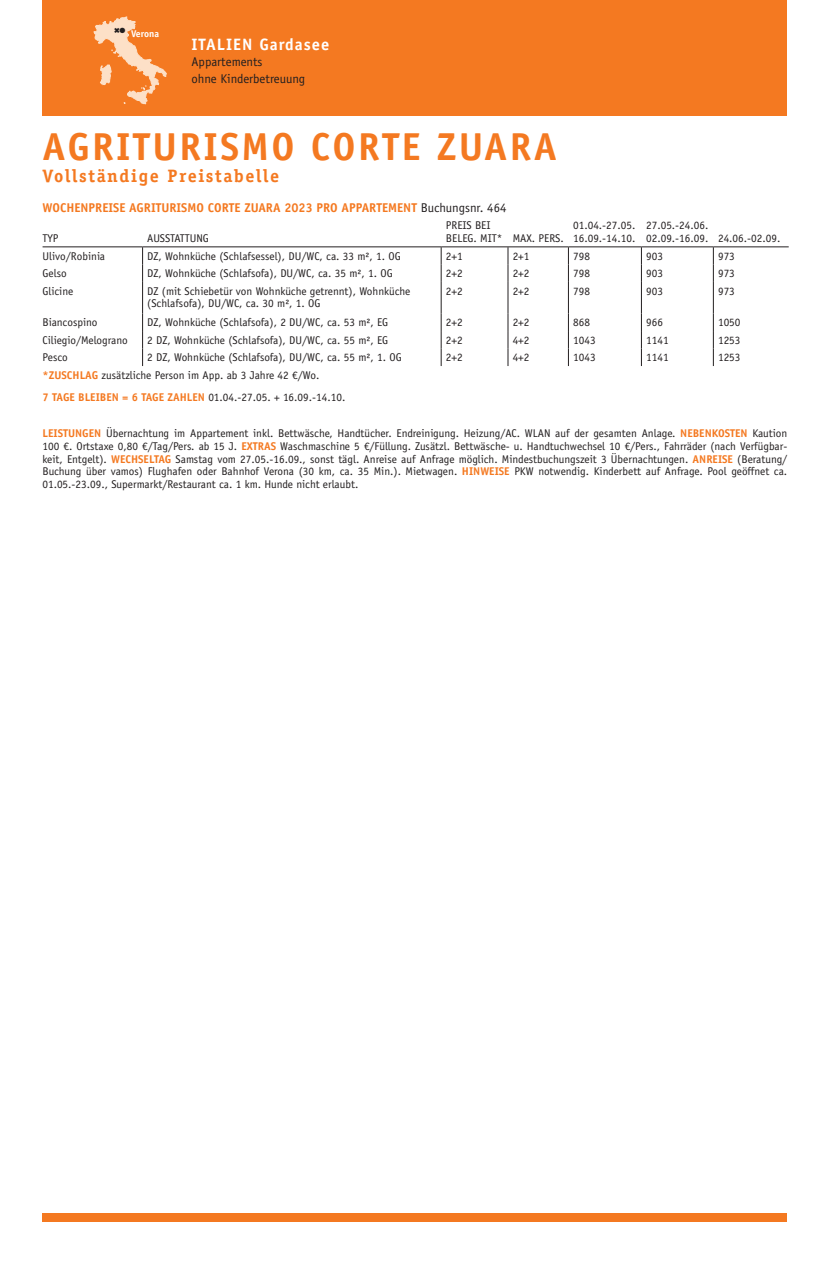
<style>
.page{position:relative;width:830px;height:1263px;background:#fff}
.page>*{position:absolute;margin:0;border:0;box-sizing:border-box;transform-origin:0 0}
.t1{font:700 39px "Officina Sans Std";letter-spacing:.06em;color:#f47921}
.t2{font:700 18px "Officina Serif Std";letter-spacing:.09em;color:#f47921}
.t3{font:700 16.5px "Officina Sans Std";letter-spacing:.06em;color:#fff}
.t4{font:700 12.75px "Officina Sans Std";color:#f47921}
.t5{font:12.75px "Officina Sans Std";color:#231f20}
.t6{font:11.25px/12.8px "Officina Sans Std";color:#231f20}
.t7{font:700 9.75px "Officina Sans Std";color:#fff}
.t8{font:7.5px "Zapf Dingbats Std";color:#231f20}
.s1{font-weight:400;color:#231f20}
.s2{font-weight:700;color:#f47921}
</style>
<div class="page">
<div style="left:43px;top:0;width:744px;height:116px;background:#f47921"></div>
<svg style="left:93px;top:16px;width:74px;height:89px"></svg>
<div style="left:43px;top:1213px;width:744px;height:8px;background:#f47921"></div>
<hr style="left:43px;top:246px;width:99px;height:1px;background:#231f20">
<hr style="left:142px;top:246px;width:299px;height:1px;background:#231f20">
<hr style="left:441px;top:246px;width:66px;height:1px;background:#231f20">
<hr style="left:507px;top:246px;width:61px;height:1px;background:#231f20">
<hr style="left:568px;top:246px;width:73px;height:1px;background:#231f20">
<hr style="left:641px;top:246px;width:72px;height:1px;background:#231f20">
<hr style="left:713px;top:246px;width:75px;height:1px;background:#231f20">
<svg style="left:142px;top:247px;width:1px;height:35px"></svg>
<svg style="left:440px;top:247px;width:1px;height:35px"></svg>
<svg style="left:507px;top:247px;width:1px;height:35px"></svg>
<svg style="left:567px;top:247px;width:1px;height:35px"></svg>
<svg style="left:640px;top:247px;width:1px;height:35px"></svg>
<hr style="left:142px;top:282px;width:1px;height:32px;background:#231f20">
<hr style="left:440px;top:282px;width:1px;height:32px;background:#231f20">
<hr style="left:507px;top:282px;width:1px;height:32px;background:#231f20">
<hr style="left:567px;top:282px;width:1px;height:32px;background:#231f20">
<hr style="left:640px;top:282px;width:1px;height:32px;background:#231f20">
<svg style="left:142px;top:314px;width:1px;height:52px"></svg>
<svg style="left:440px;top:314px;width:1px;height:52px"></svg>
<svg style="left:507px;top:314px;width:1px;height:52px"></svg>
<svg style="left:567px;top:314px;width:1px;height:52px"></svg>
<svg style="left:640px;top:314px;width:1px;height:52px"></svg>
<svg style="left:712px;top:247px;width:1px;height:35px"></svg>
<hr style="left:712px;top:282px;width:1px;height:32px;background:#231f20">
<svg style="left:712px;top:314px;width:1px;height:52px"></svg>
<p class="t8" style="left:119px;top:26px;width:7px">●</p>
<p class="t7" style="left:114px;top:28px;width:46px"><sup>✖</sup> Verona</p>
<h3 class="t3" style="left:191px;top:34px;width:139px">ITALIEN Gardasee</h3>
<p class="t5" style="left:191px;top:54px;width:72px">Appartements</p>
<p class="t5" style="left:191px;top:71px;width:115px">ohne Kinderbetreuung</p>
<h1 class="t1" style="left:43px;top:123px;width:515px">AGRITURISMO CORTE ZUARA</h1>
<h2 class="t2" style="left:43px;top:164px;width:238px">Vollständige Preistabelle</h2>
<p class="t4" style="left:43px;top:200px;width:465px">WOCHENPREISE AGRITURISMO CORTE ZUARA 2023 PRO APPARTEMENT <span class="s1">Buchungsnr. 464</span></p>
<p class="t6" style="left:43px;top:232px;width:18px">TYP</p>
<p class="t6" style="left:147px;top:232px;width:63px">AUSSTATTUNG</p>
<p class="t6" style="left:445px;top:219px;width:119px">PREIS BEI<br>BELEG. MIT* MAX. PERS.</p>
<p class="t6" style="left:573px;top:219px;width:64px">01.04.-27.05.<br>16.09.-14.10.</p>
<p class="t6" style="left:645px;top:219px;width:136px">27.05.-24.06.<br>02.09.-16.09. 24.06.-02.09.</p>
<p class="t6" style="left:43px;top:250px;width:64px">Ulivo/Robinia</p>
<p class="t6" style="left:147px;top:250px;width:255px">DZ, Wohnküche (Schlafsessel), DU/WC, ca. 33 m², 1. OG</p>
<p class="t6" style="left:445px;top:250px;width:18px">2+1</p>
<p class="t6" style="left:512px;top:250px;width:18px">2+1</p>
<p class="t6" style="left:573px;top:250px;width:18px">798</p>
<p class="t6" style="left:645px;top:250px;width:18px">903</p>
<p class="t6" style="left:717px;top:250px;width:18px">973</p>
<p class="t6" style="left:43px;top:267px;width:26px">Gelso</p>
<p class="t6" style="left:147px;top:267px;width:247px">DZ, Wohnküche (Schlafsofa), DU/WC, ca. 35 m², 1. OG</p>
<p class="t6" style="left:445px;top:267px;width:18px">2+2</p>
<p class="t6" style="left:512px;top:267px;width:18px">2+2</p>
<p class="t6" style="left:573px;top:267px;width:18px">798</p>
<p class="t6" style="left:645px;top:267px;width:18px">903</p>
<p class="t6" style="left:717px;top:267px;width:18px">973</p>
<p class="t6" style="left:43px;top:285px;width:32px">Glicine</p>
<p class="t6" style="left:147px;top:285px;width:264px">DZ (mit Schiebetür von Wohnküche getrennt), Wohnküche (Schlafsofa), DU/WC, ca. 30 m², 1. OG</p>
<p class="t6" style="left:445px;top:285px;width:18px">2+2</p>
<p class="t6" style="left:512px;top:285px;width:18px">2+2</p>
<p class="t6" style="left:573px;top:285px;width:18px">798</p>
<p class="t6" style="left:645px;top:285px;width:18px">903</p>
<p class="t6" style="left:717px;top:285px;width:18px">973</p>
<p class="t6" style="left:43px;top:316px;width:56px">Biancospino</p>
<p class="t6" style="left:147px;top:316px;width:242px">DZ, Wohnküche (Schlafsofa), 2 DU/WC, ca. 53 m², EG</p>
<p class="t6" style="left:445px;top:316px;width:18px">2+2</p>
<p class="t6" style="left:512px;top:316px;width:18px">2+2</p>
<p class="t6" style="left:573px;top:316px;width:18px">868</p>
<p class="t6" style="left:645px;top:316px;width:18px">966</p>
<p class="t6" style="left:717px;top:316px;width:24px">1050</p>
<p class="t6" style="left:43px;top:334px;width:87px">Ciliegio/Melograno</p>
<p class="t6" style="left:147px;top:334px;width:242px">2 DZ, Wohnküche (Schlafsofa), DU/WC, ca. 55 m², EG</p>
<p class="t6" style="left:445px;top:334px;width:18px">2+2</p>
<p class="t6" style="left:512px;top:334px;width:18px">4+2</p>
<p class="t6" style="left:573px;top:334px;width:24px">1043</p>
<p class="t6" style="left:645px;top:334px;width:24px">1141</p>
<p class="t6" style="left:717px;top:334px;width:24px">1253</p>
<p class="t6" style="left:43px;top:351px;width:27px">Pesco</p>
<p class="t6" style="left:147px;top:351px;width:256px">2 DZ, Wohnküche (Schlafsofa), DU/WC, ca. 55 m², 1. OG</p>
<p class="t6" style="left:445px;top:351px;width:18px">2+2</p>
<p class="t6" style="left:512px;top:351px;width:18px">4+2</p>
<p class="t6" style="left:573px;top:351px;width:24px">1043</p>
<p class="t6" style="left:645px;top:351px;width:24px">1141</p>
<p class="t6" style="left:717px;top:351px;width:24px">1253</p>
<p class="t6" style="left:43px;top:364px;width:304px;line-height:22px"><span class="s2">*ZUSCHLAG</span> zusätzliche Person im App. ab 3 Jahre 42 €/Wo.<br><span class="s2">7 TAGE BLEIBEN = 6 TAGE ZAHLEN</span> 01.04.-27.05. + 16.09.-14.10.</p>
<p class="t6" style="left:42px;top:427px;width:746px;text-align:justify"><span class="s2">LEISTUNGEN</span> Übernachtung im Appartement inkl. Bettwäsche, Handtücher. Endreinigung. Heizung/AC. WLAN auf der gesamten Anlage. <span class="s2">NEBENKOSTEN</span> Kaution 100 €. Ortstaxe 0,80 €/Tag/Pers. ab 15 J. <span class="s2">EXTRAS</span> Waschmaschine 5 €/Füllung. Zusätzl. Bettwäsche- u. Handtuchwechsel 10 €/Pers., Fahrräder (nach Verfügbar‑ keit, Entgelt). <span class="s2">WECHSELTAG</span> Samstag vom 27.05.-16.09., sonst tägl. Anreise auf Anfrage möglich. Mindestbuchungszeit 3 Übernachtungen. <span class="s2">ANREISE</span> (Beratung/ Buchung über vamos) Flughafen oder Bahnhof Verona (30 km, ca. 35 Min.). Mietwagen. <span class="s2">HINWEISE</span> PKW notwendig. Kinderbett auf Anfrage. Pool geöffnet ca.<br>01.05.-23.09., Supermarkt/Restaurant ca. 1 km. Hunde nicht erlaubt.</p>
</div>
